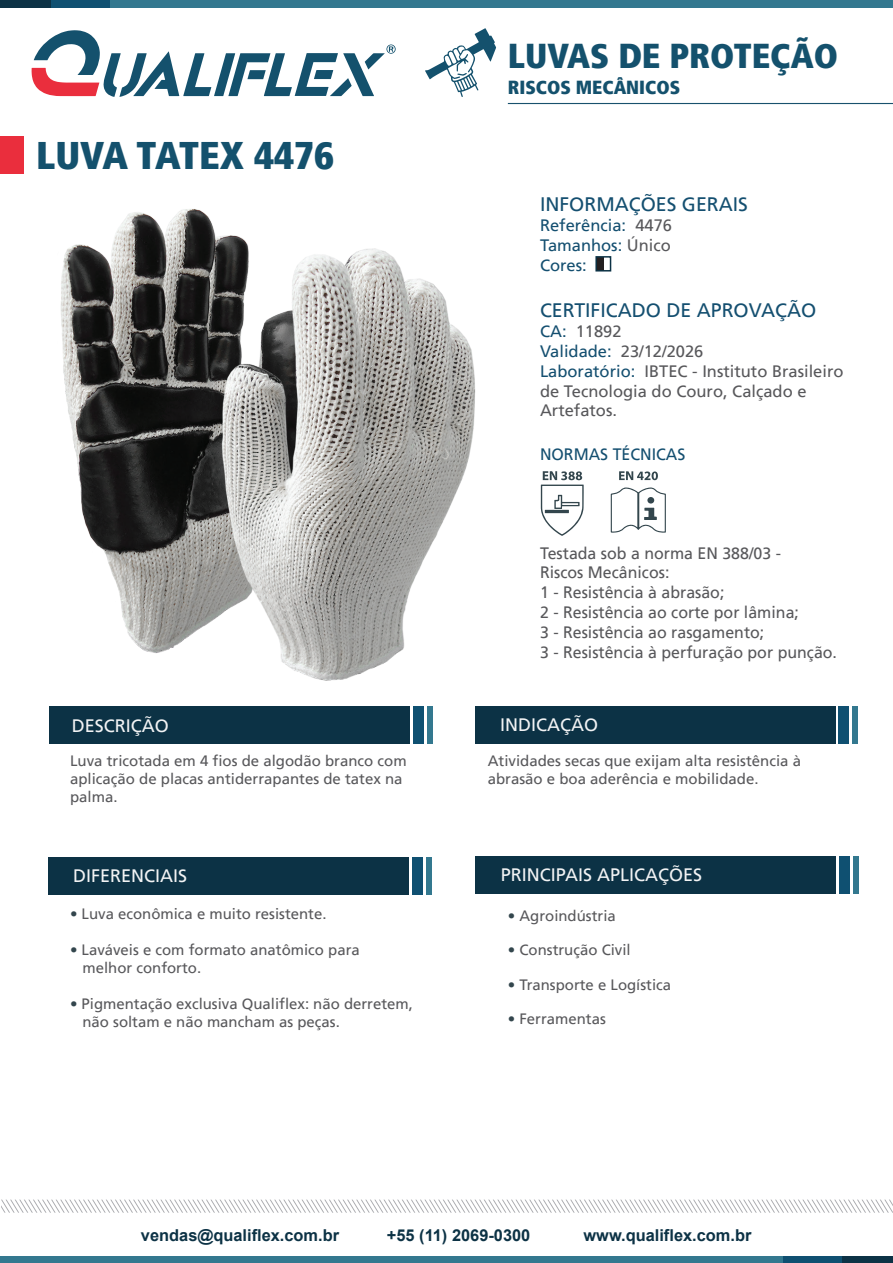
<style>
.page{position:relative;width:893px;height:1263px;background:#fff}
.page>*{position:absolute;margin:0;border:0;box-sizing:border-box;transform-origin:0 0}
.t1{font:900 condensed 38.4px "Frutiger LT";color:#14516d}
.t2{font:900 condensed 34.5px "Frutiger LT";color:#14516d}
.t3{font:19.5px "Frutiger LT";color:#144f70}
.t4{font:900 condensed 18.9px "Frutiger LT";color:#14516d}
.t5{font:18px "Frutiger LT";color:#f2f3f4}
.t6{font:16.5px/19.8px "Frutiger LT";color:#58585b}
.t7{font:16.5px/19.8px "Frutiger LT";color:#144f70;text-align:justify}
.t8{font:700 16.35px "Arial";color:#0c3245}
.t9{font:15px/18px "Frutiger LT";color:#58585b}
.s1{color:#58585b}
.s2{color:#144f70}
.s3{color:#33464d}
</style>
<div class="page">
<hr style="left:508px;top:103px;width:385px;height:1px;background:#18516d">
<svg style="left:425px;top:28px;width:71px;height:69px"></svg>
<div style="left:0;top:136px;width:24px;height:38px;background:#ea2e3d"></div>
<svg style="left:32px;top:30px;width:364px;height:67px"></svg>
<div style="left:0;top:1256px;width:783px;height:7px;background:#33788f"></div>
<div style="left:783px;top:1256px;width:59px;height:7px;background:#0f5071"></div>
<div style="left:842px;top:1256px;width:51px;height:7px;background:#0c3245"></div>
<svg style="left:1px;top:1199px;width:892px;height:14px"></svg>
<div style="left:110px;top:0;width:783px;height:8px;background:#33788f"></div>
<div style="left:51px;top:0;width:59px;height:8px;background:#0f5071"></div>
<div style="left:0;top:0;width:51px;height:8px;background:#0c3245"></div>
<svg style="left:541px;top:471px;width:43px;height:65px"></svg>
<svg style="left:611px;top:487px;width:55px;height:46px"></svg>
<div style="left:647px;top:497px;width:7px;height:6px;background:#33464d;border-radius:50%"></div>
<svg style="left:619px;top:471px;width:39px;height:9px"></svg>
<div style="left:596px;top:257px;width:7px;height:14px;background:#231f20"></div>
<div style="left:595px;top:256px;width:16px;height:16px;border:2px solid #0c3245"></div>
<div style="left:50px;top:707px;width:360px;height:37px;background:#0c3245"></div>
<div style="left:413px;top:707px;width:11px;height:37px;background:#0f5071"></div>
<div style="left:427px;top:707px;width:6px;height:37px;background:#33788f"></div>
<div style="left:49px;top:857px;width:360px;height:37px;background:#0c3245"></div>
<div style="left:412px;top:857px;width:11px;height:37px;background:#0f5071"></div>
<div style="left:426px;top:857px;width:6px;height:37px;background:#33788f"></div>
<div style="left:475px;top:706px;width:360px;height:37px;background:#0c3245"></div>
<div style="left:838px;top:706px;width:11px;height:37px;background:#0f5071"></div>
<div style="left:852px;top:706px;width:6px;height:37px;background:#33788f"></div>
<div style="left:475px;top:856px;width:361px;height:38px;background:#0c3245"></div>
<div style="left:839px;top:856px;width:11px;height:38px;background:#0f5071"></div>
<div style="left:853px;top:856px;width:6px;height:38px;background:#33788f"></div>
<img style="left:61px;top:209px;width:415px;height:471px">
<h1 class="t1" style="left:36px;top:132px;width:300px">LUVA TATEX 4476</h1>
<p class="t5" style="left:72px;top:715px;width:99px">DESCRIÇÃO</p>
<h2 class="t2" style="left:508px;top:35px;width:332px">LUVAS DE PROTEÇÃO</h2>
<p class="t4" style="left:508px;top:76px;width:174px">RISCOS MECÂNICOS</p>
<h3 class="t3" style="left:540px;top:193px;width:210px">INFORMAÇÕES GERAIS</h3>
<p class="t7" style="left:540px;top:215px;width:134px">Referência: <span class="s1">4476<br></span>Tamanhos: <span class="s1">Único </span>Cores:</p>
<h3 class="t3" style="left:540px;top:299px;width:278px">CERTIFICADO DE APROVAÇÃO</h3>
<p class="t6" style="left:540px;top:322px;width:305px"><span class="s2">CA:</span> 11892<br><span class="s2">Validade:</span> 23/12/2026<br><span class="s2">Laboratório:</span> IBTEC - Instituto Brasileiro de Tecnologia do Couro, Calçado e<br>Artefatos.</p>
<p class="t7" style="left:540px;top:444px;width:147px">NORMAS TÉCNICAS</p>
<p class="t6" style="left:540px;top:543px;width:299px">Testada sob a norma EN 388/03 -<br>Riscos Mecânicos:<br>1 - Resistência à abrasão;<br>2 - Resistência ao corte por lâmina;<br>3 - Resistência ao rasgamento;<br>3 - Resistência à perfuração por punção.</p>
<p class="t5" style="left:500px;top:714px;width:99px">INDICAÇÃO</p>
<p class="t9" style="left:70px;top:752px;width:338px">Luva tricotada em 4 fios de algodão branco com aplicação de placas antiderrapantes de tatex na palma.</p>
<p class="t9" style="left:488px;top:752px;width:315px">Atividades secas que exijam alta resistência à abrasão e boa aderência e mobilidade.</p>
<p class="t5" style="left:73px;top:865px;width:116px">DIFERENCIAIS</p>
<p class="t9" style="left:70px;top:905px;width:258px"><span class="s3">•</span> Luva econômica e muito resistente.</p>
<p class="t9" style="left:82px;top:941px;width:279px;text-indent:-12px"><span class="s3">•</span> Laváveis e com formato anatômico para melhor conforto.</p>
<p class="t9" style="left:82px;top:995px;width:332px;text-indent:-12px"><span class="s3">•</span> Pigmentação exclusiva Qualiflex: não derretem, não soltam e não mancham as peças.</p>
<p class="t5" style="left:501px;top:864px;width:203px">PRINCIPAIS APLICAÇÕES</p>
<p class="t9" style="left:508px;top:906px;width:109px"><span class="s3">•</span> Agroindústria</p>
<p class="t9" style="left:508px;top:941px;width:124px"><span class="s3">•</span> Construção Civil</p>
<p class="t9" style="left:508px;top:975px;width:165px"><span class="s3">•</span> Transporte e Logística</p>
<p class="t9" style="left:508px;top:1010px;width:99px"><span class="s3">•</span> Ferramentas</p>
<p class="t8" style="left:141px;top:1223px;width:200px">vendas@qualiflex.com.br</p>
<p class="t8" style="left:387px;top:1223px;width:145px">+55 (11) 2069-0300</p>
<p class="t8" style="left:583px;top:1223px;width:169px">www.qualiflex.com.br</p>
</div>
